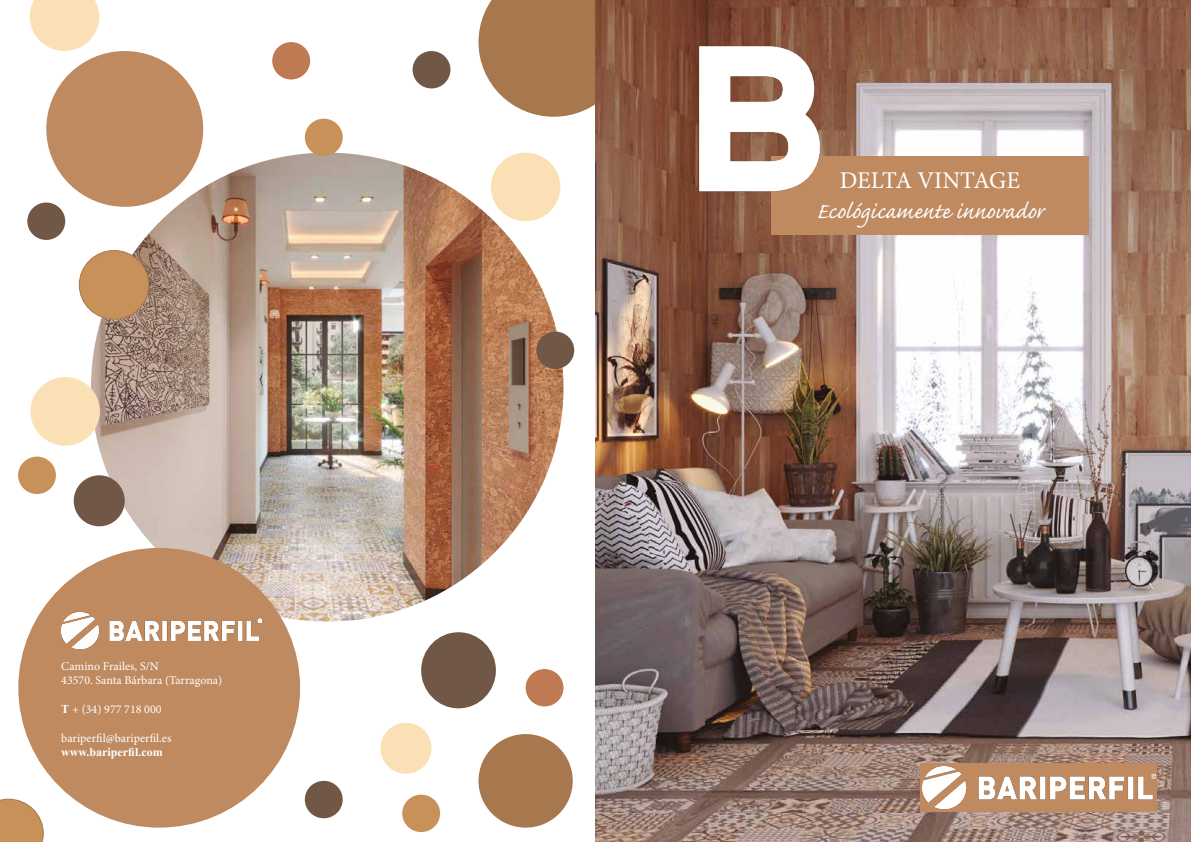
<style>
.page{position:relative;width:1191px;height:842px;background:#fff}
.page>*{position:absolute;margin:0;border:0;box-sizing:border-box;transform-origin:0 0}
.t1{font:28px "Caflisch Script Pro";color:#fff}
.t2{font:24px "Minion Pro";letter-spacing:-.005em;color:#fff}
.t3{font:12px/14.4px "Minion Pro";color:#fff}
.t4{font:700 12px "Times New Roman";color:#fff}
.s1{font-family:"Times New Roman";font-weight:700}
</style>
<div class="page">
<svg style="left:478px;top:0;width:118px;height:117px;background:#b18662"></svg>
<img style="left:596px;top:0;width:595px;height:842px">
<div style="left:46px;top:51px;width:157px;height:156px;background:#bf8a60;border-radius:50%"></div>
<img style="left:91px;top:153px;width:472px;height:469px">
<div style="left:18px;top:548px;width:282px;height:280px;background:#bf8a60;border-radius:50%"></div>
<div style="left:478px;top:734px;width:95px;height:94px;background:#a7774e;border-radius:50%"></div>
<div style="left:30px;top:377px;width:70px;height:69px;background:#fbe0b6;border-radius:50%"></div>
<div style="left:74px;top:475px;width:51px;height:51px;background:#715745;border-radius:50%"></div>
<div style="left:771px;top:156px;width:317px;height:79px;background:#bf8a60"></div>
<img style="left:697px;top:42px;width:125px;height:153px">
<div style="left:380px;top:723px;width:51px;height:51px;background:#fbe0b6;border-radius:50%"></div>
<div style="left:491px;top:153px;width:69px;height:68px;background:#fbe0b6;border-radius:50%"></div>
<div style="left:412px;top:51px;width:38px;height:37px;background:#715745;border-radius:50%"></div>
<div style="left:536px;top:332px;width:38px;height:37px;background:#715745;border-radius:50%"></div>
<div style="left:305px;top:781px;width:38px;height:37px;background:#715745;border-radius:50%"></div>
<svg style="left:0;top:799px;width:44px;height:43px;background:#ce9f70"></svg>
<div style="left:18px;top:457px;width:38px;height:37px;background:#c89159;border-radius:50%"></div>
<div style="left:402px;top:795px;width:38px;height:37px;background:#c89159;border-radius:50%"></div>
<div style="left:525px;top:669px;width:38px;height:37px;background:#c07a53;border-radius:50%"></div>
<div style="left:920px;top:763px;width:237px;height:49px;background:#bf8a60"></div>
<img style="left:922px;top:766px;width:233px;height:42px">
<img style="left:61px;top:613px;width:201px;height:35px">
<div style="left:79px;top:251px;width:70px;height:68px;background:#c89159;border-radius:50%"></div>
<div style="left:79px;top:250px;width:70px;height:70px;border:1px solid #a7774e;border-radius:50%"></div>
<div style="left:272px;top:42px;width:38px;height:37px;background:#c07a53;border-radius:50%"></div>
<div style="left:305px;top:119px;width:38px;height:37px;background:#c89159;border-radius:50%"></div>
<div style="left:421px;top:632px;width:75px;height:76px;background:#715745;border-radius:50%"></div>
<svg style="left:30px;top:0;width:69px;height:51px;background:#fbe4c1"></svg>
<div style="left:27px;top:203px;width:38px;height:37px;background:#715745;border-radius:50%"></div>
<p class="t3" style="left:61px;top:659px;width:162px">Camino Frailes, S/N<br>43570. Santa Bárbara (Tarragona)</p>
<p class="t3" style="left:61px;top:702px;width:102px"><span class="s1">T</span> + (34) 977 718 000</p>
<p class="t3" style="left:61px;top:731px;width:112px">bariperfil@bariperfil.es</p>
<p class="t4" style="left:61px;top:743px;width:103px">www.bariperfil.com</p>
<h2 class="t2" style="left:840px;top:168px;width:182px">DELTA VINTAGE</h2>
<h1 class="t1" style="left:816px;top:199px;width:228px">Ecológicamente innovador</h1>
</div>
